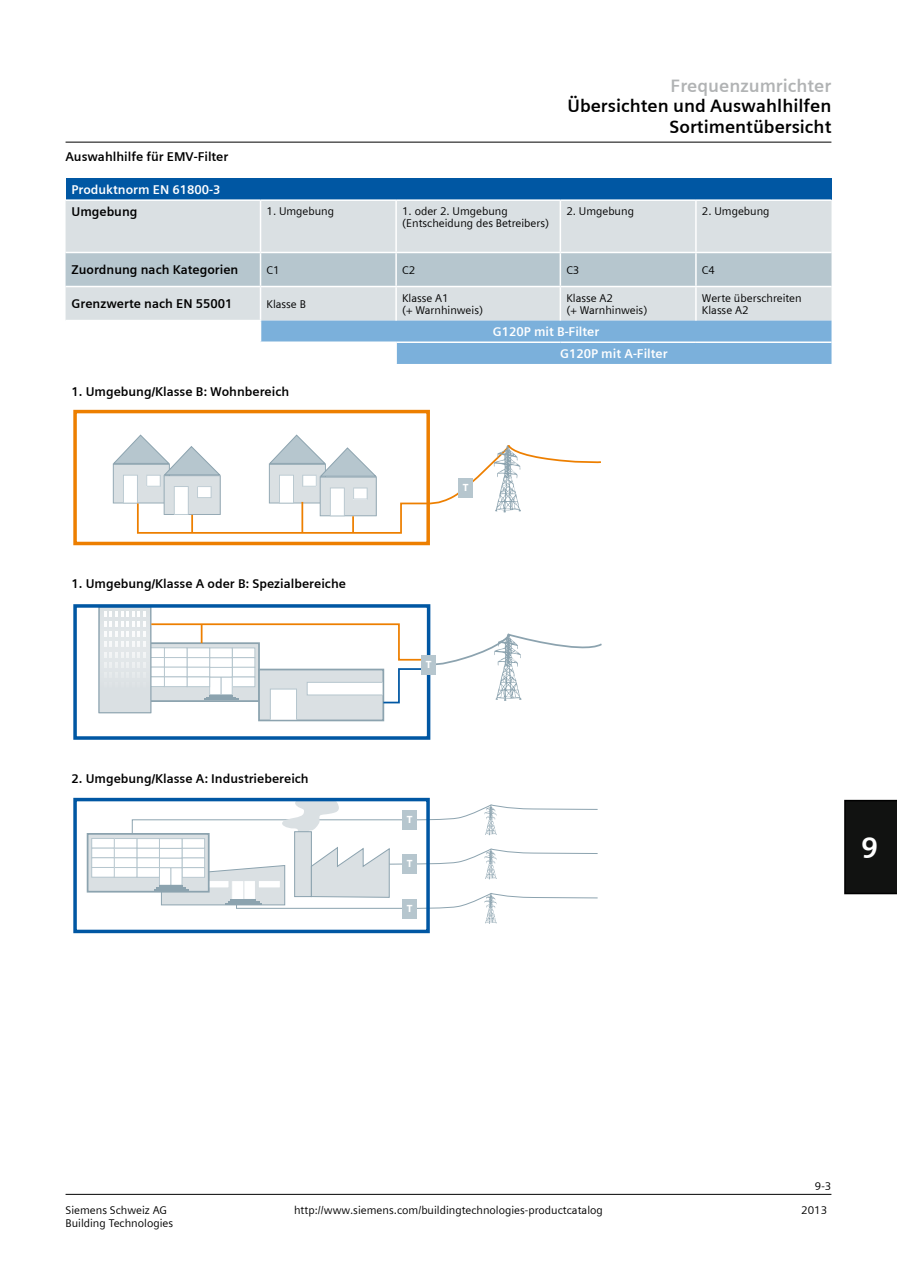
<style>
.page{position:relative;width:897px;height:1267px;background:#fff}
.page>*{position:absolute;margin:0;border:0;box-sizing:border-box;transform-origin:0 0}
.t1{font:700 30px "Siemens Sans";color:#fff}
.t2{font:700 18px/20.2px "Siemens Sans";color:#000;text-align:right}
.t3{font:700 18px "Siemens Sans";color:#b1b3b4}
.t4{font:700 12.75px "Siemens Sans";color:#000}
.t5{font:700 12.75px/21.8px "Siemens Sans";color:#fff}
.t6{font:11.25px/12.3px "Siemens Sans";color:#000}
.t7{font:700 10.5px "Myriad Pro";color:#fff}
</style>
<div class="page">
<div style="left:844px;top:799px;width:52px;height:95px;background:#111211"></div>
<hr style="left:66px;top:142px;width:765px;height:1px;background:#000">
<hr style="left:66px;top:1193px;width:765px;height:1px;background:#000">
<div style="left:66px;top:178px;width:765px;height:22px;background:#0057a3"></div>
<div style="left:66px;top:201px;width:765px;height:119px;background:#dae0e3"></div>
<div style="left:66px;top:253px;width:765px;height:33px;background:#b6c6ce"></div>
<hr style="left:66px;top:199px;width:194px;height:2px;background:#fff">
<hr style="left:260px;top:199px;width:136px;height:2px;background:#fff">
<hr style="left:260px;top:201px;width:1px;height:51px;background:#fff">
<hr style="left:396px;top:199px;width:164px;height:2px;background:#fff">
<hr style="left:395px;top:201px;width:2px;height:51px;background:#fff">
<hr style="left:560px;top:199px;width:135px;height:2px;background:#fff">
<hr style="left:559px;top:201px;width:2px;height:51px;background:#fff">
<hr style="left:695px;top:199px;width:136px;height:2px;background:#fff">
<hr style="left:695px;top:201px;width:1px;height:51px;background:#fff">
<hr style="left:66px;top:252px;width:194px;height:1px;background:#fff">
<hr style="left:260px;top:252px;width:136px;height:1px;background:#fff">
<hr style="left:260px;top:253px;width:1px;height:33px;background:#fff">
<hr style="left:396px;top:252px;width:164px;height:1px;background:#fff">
<hr style="left:395px;top:253px;width:2px;height:33px;background:#fff">
<hr style="left:560px;top:252px;width:135px;height:1px;background:#fff">
<hr style="left:559px;top:253px;width:2px;height:33px;background:#fff">
<hr style="left:695px;top:252px;width:136px;height:1px;background:#fff">
<hr style="left:695px;top:253px;width:1px;height:33px;background:#fff">
<hr style="left:66px;top:286px;width:194px;height:1px;background:#fff">
<hr style="left:260px;top:286px;width:136px;height:1px;background:#fff">
<hr style="left:260px;top:287px;width:1px;height:33px;background:#fff">
<hr style="left:396px;top:286px;width:164px;height:1px;background:#fff">
<hr style="left:395px;top:287px;width:2px;height:33px;background:#fff">
<hr style="left:560px;top:286px;width:135px;height:1px;background:#fff">
<hr style="left:559px;top:287px;width:2px;height:33px;background:#fff">
<hr style="left:695px;top:286px;width:136px;height:1px;background:#fff">
<hr style="left:695px;top:287px;width:1px;height:33px;background:#fff">
<svg style="left:260px;top:320px;width:571px;height:44px;background:#90bce0"></svg>
<div style="left:73px;top:410px;width:357px;height:135px;border:4px solid #ed7f00"></div>
<svg style="left:112px;top:434px;width:489px;height:100px"></svg>
<div style="left:458px;top:478px;width:15px;height:19px;background:#b6c6ce"></div>
<div style="left:259px;top:669px;width:124px;height:51px;background:#dae0e3"></div>
<div style="left:258px;top:668px;width:126px;height:53px;border:2px solid #8ca3af"></div>
<div style="left:270px;top:688px;width:27px;height:32px;background:#fff;border:1px solid #b6c6ce"></div>
<div style="left:99px;top:606px;width:52px;height:106px;background:#dae0e3"></div>
<div style="left:99px;top:606px;width:52px;height:107px;border:1px solid #8ca3af"></div>
<div style="left:73px;top:604px;width:357px;height:135px;border:4px solid #0057a3"></div>
<svg style="left:104px;top:611px;width:498px;height:93px"></svg>
<div style="left:421px;top:655px;width:15px;height:19px;background:#b6c6ce"></div>
<svg style="left:131px;top:802px;width:467px;height:33px"></svg>
<div style="left:294px;top:831px;width:17px;height:65px;background:#dae0e3"></div>
<div style="left:294px;top:831px;width:18px;height:66px;border:1px solid #8ca3af"></div>
<svg style="left:160px;top:845px;width:438px;height:78px"></svg>
<div style="left:207px;top:880px;width:22px;height:7px;background:#fff"></div>
<div style="left:206px;top:880px;width:23px;height:8px;border:1px solid #dae0e3"></div>
<div style="left:258px;top:880px;width:22px;height:7px;background:#fff"></div>
<div style="left:258px;top:880px;width:23px;height:8px;border:1px solid #dae0e3"></div>
<div style="left:243px;top:880px;width:12px;height:19px;background:#fff"></div>
<div style="left:243px;top:880px;width:13px;height:19px;border:1px solid #dae0e3"></div>
<div style="left:231px;top:880px;width:13px;height:19px;background:#fff"></div>
<div style="left:231px;top:880px;width:13px;height:20px;border:1px solid #dae0e3"></div>
<hr style="left:225px;top:902px;width:37px;height:2px;background:#8ca3af">
<hr style="left:228px;top:900px;width:31px;height:2px;background:#8ca3af">
<hr style="left:231px;top:898px;width:25px;height:2px;background:#8ca3af">
<div style="left:88px;top:833px;width:121px;height:58px;background:#dae0e3"></div>
<div style="left:87px;top:833px;width:122px;height:59px;border:2px solid #8ca3af"></div>
<div style="left:182px;top:838px;width:22px;height:10px;background:#fff"></div>
<div style="left:181px;top:838px;width:24px;height:10px;border:1px solid #b6c6ce"></div>
<div style="left:182px;top:848px;width:22px;height:10px;background:#fff"></div>
<div style="left:181px;top:847px;width:24px;height:11px;border:1px solid #b6c6ce"></div>
<div style="left:182px;top:857px;width:22px;height:10px;background:#fff"></div>
<div style="left:181px;top:857px;width:24px;height:11px;border:1px solid #b6c6ce"></div>
<div style="left:182px;top:867px;width:22px;height:10px;background:#fff"></div>
<div style="left:181px;top:867px;width:24px;height:10px;border:1px solid #b6c6ce"></div>
<div style="left:171px;top:867px;width:11px;height:18px;background:#fff"></div>
<div style="left:170px;top:867px;width:12px;height:18px;border:1px solid #b6c6ce"></div>
<div style="left:159px;top:867px;width:12px;height:18px;background:#fff"></div>
<div style="left:159px;top:867px;width:12px;height:18px;border:1px solid #b6c6ce"></div>
<div style="left:159px;top:857px;width:23px;height:10px;background:#fff"></div>
<div style="left:159px;top:857px;width:23px;height:11px;border:1px solid #b6c6ce"></div>
<div style="left:159px;top:848px;width:23px;height:10px;background:#fff"></div>
<div style="left:159px;top:847px;width:23px;height:11px;border:1px solid #b6c6ce"></div>
<div style="left:159px;top:838px;width:23px;height:10px;background:#fff"></div>
<div style="left:159px;top:838px;width:23px;height:10px;border:1px solid #b6c6ce"></div>
<div style="left:137px;top:838px;width:22px;height:10px;background:#fff"></div>
<div style="left:136px;top:838px;width:24px;height:10px;border:1px solid #b6c6ce"></div>
<div style="left:137px;top:848px;width:22px;height:10px;background:#fff"></div>
<div style="left:136px;top:847px;width:24px;height:11px;border:1px solid #b6c6ce"></div>
<div style="left:137px;top:857px;width:22px;height:10px;background:#fff"></div>
<div style="left:136px;top:857px;width:24px;height:11px;border:1px solid #b6c6ce"></div>
<div style="left:137px;top:867px;width:22px;height:10px;background:#fff"></div>
<div style="left:136px;top:867px;width:24px;height:10px;border:1px solid #b6c6ce"></div>
<div style="left:114px;top:838px;width:23px;height:10px;background:#fff"></div>
<div style="left:114px;top:838px;width:23px;height:10px;border:1px solid #b6c6ce"></div>
<div style="left:114px;top:848px;width:23px;height:9px;background:#fff"></div>
<div style="left:114px;top:847px;width:23px;height:11px;border:1px solid #b6c6ce"></div>
<div style="left:114px;top:857px;width:23px;height:10px;background:#fff"></div>
<div style="left:114px;top:857px;width:23px;height:11px;border:1px solid #b6c6ce"></div>
<div style="left:114px;top:867px;width:23px;height:10px;background:#fff"></div>
<div style="left:114px;top:867px;width:23px;height:10px;border:1px solid #b6c6ce"></div>
<div style="left:92px;top:838px;width:22px;height:10px;background:#fff"></div>
<div style="left:91px;top:838px;width:24px;height:10px;border:1px solid #b6c6ce"></div>
<div style="left:92px;top:848px;width:22px;height:9px;background:#fff"></div>
<div style="left:91px;top:847px;width:24px;height:11px;border:1px solid #b6c6ce"></div>
<div style="left:92px;top:857px;width:22px;height:10px;background:#fff"></div>
<div style="left:91px;top:857px;width:24px;height:10px;border:1px solid #b6c6ce"></div>
<div style="left:92px;top:867px;width:22px;height:10px;background:#fff"></div>
<div style="left:91px;top:867px;width:24px;height:10px;border:1px solid #b6c6ce"></div>
<hr style="left:154px;top:889px;width:34px;height:1px;background:#8ca3af">
<hr style="left:156px;top:887px;width:29px;height:2px;background:#8ca3af">
<hr style="left:159px;top:885px;width:23px;height:2px;background:#8ca3af">
<div style="left:73px;top:797px;width:357px;height:136px;border:4px solid #0057a3"></div>
<h2 class="t3" style="left:670px;top:75px;width:162px">Frequenzumrichter</h2>
<h2 class="t2" style="left:567px;top:96px;width:265px">Übersichten und Auswahlhilfen<br>Sortimentübersicht</h2>
<p class="t4" style="left:66px;top:150px;width:164px">Auswahlhilfe für EMV-Filter</p>
<p class="t5" style="left:72px;top:179px;width:150px">Produktnorm EN 61800-3</p>
<p class="t4" style="left:72px;top:204px;width:67px">Umgebung</p>
<p class="t6" style="left:266px;top:205px;width:69px">1. Umgebung</p>
<p class="t6" style="left:402px;top:205px;width:149px">1. oder 2. Umgebung (Entscheidung des Betreibers)</p>
<p class="t6" style="left:566px;top:205px;width:69px">2. Umgebung</p>
<p class="t6" style="left:701px;top:205px;width:69px">2. Umgebung</p>
<p class="t4" style="left:72px;top:263px;width:168px">Zuordnung nach Kategorien</p>
<p class="t6" style="left:266px;top:264px;width:15px">C1</p>
<p class="t6" style="left:402px;top:264px;width:15px">C2</p>
<p class="t6" style="left:566px;top:264px;width:15px">C3</p>
<p class="t6" style="left:701px;top:264px;width:15px">C4</p>
<p class="t4" style="left:72px;top:297px;width:162px">Grenzwerte nach EN 55001</p>
<p class="t6" style="left:266px;top:298px;width:41px">Klasse B</p>
<p class="t6" style="left:402px;top:291px;width:82px">Klasse A1<br>(+ Warnhinweis)</p>
<p class="t6" style="left:566px;top:291px;width:82px">Klasse A2<br>(+ Warnhinweis)</p>
<p class="t6" style="left:701px;top:291px;width:101px">Werte überschreiten<br>Klasse A2</p>
<p class="t5" style="left:560px;top:321px;width:109px;text-indent:-67px">G120P mit B-Filter<br>G120P mit A-Filter</p>
<p class="t4" style="left:72px;top:384px;width:219px">1. Umgebung/Klasse B: Wohnbereich</p>
<p class="t4" style="left:72px;top:576px;width:276px">1. Umgebung/Klasse A oder B: Spezialbereiche</p>
<p class="t7" style="left:462px;top:480px;width:7px">T</p>
<p class="t7" style="left:425px;top:657px;width:7px">T</p>
<p class="t4" style="left:72px;top:771px;width:239px">2. Umgebung/Klasse A: Industriebereich</p>
<p class="t7" style="left:406px;top:812px;width:7px">T</p>
<p class="t7" style="left:406px;top:857px;width:7px">T</p>
<p class="t7" style="left:406px;top:901px;width:7px">T</p>
<h1 class="t1" style="left:860px;top:831px;width:19px">9</h1>
<p class="t6" style="left:814px;top:1179px;width:18px">9-3</p>
<p class="t6" style="left:66px;top:1203px;width:103px">Siemens Schweiz AG</p>
<p class="t6" style="left:294px;top:1203px;width:310px">http://www.siemens.com/buildingtechnologies-productcatalog</p>
<p class="t6" style="left:801px;top:1203px;width:27px">2013</p>
<p class="t6" style="left:66px;top:1217px;width:109px">Building Technologies</p>
</div>
